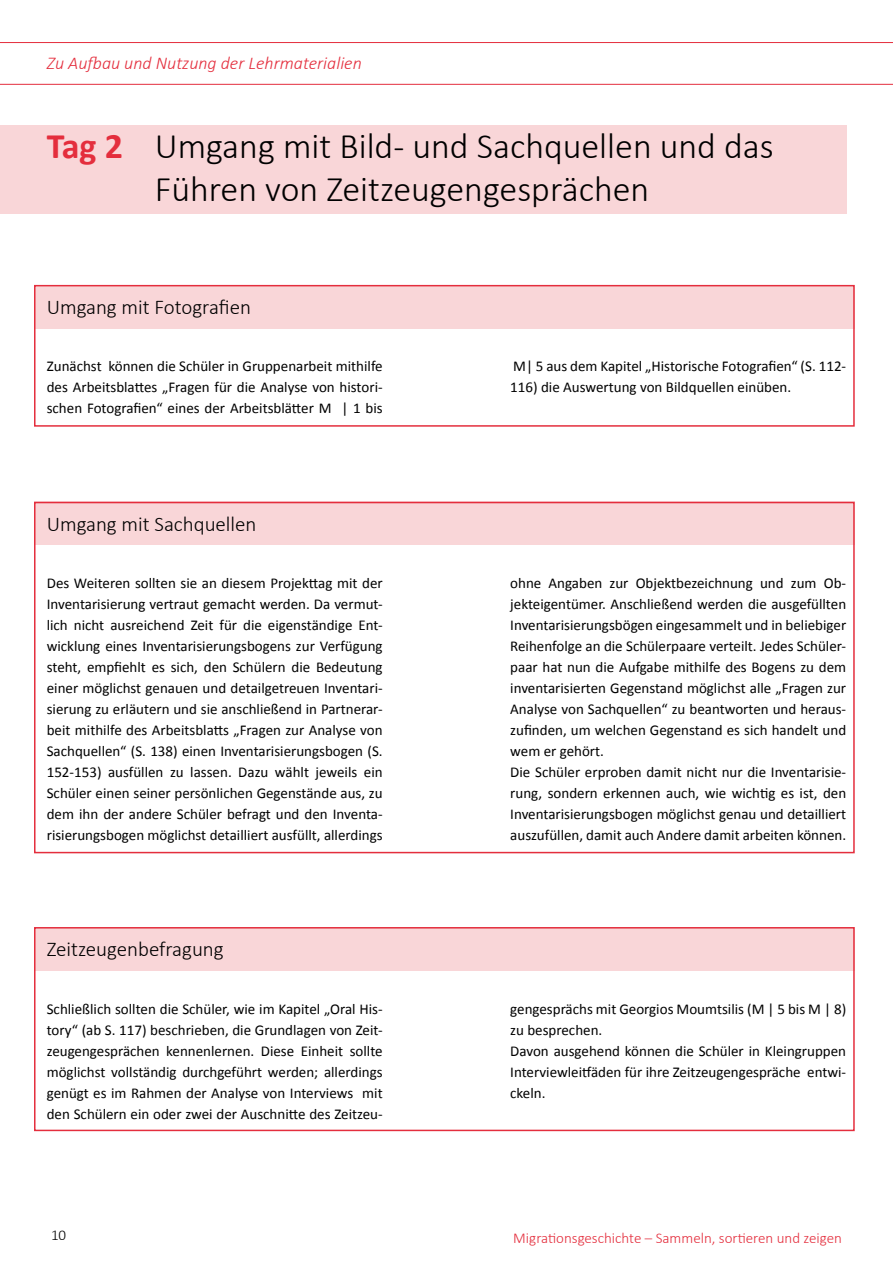
<style>
.page{position:relative;width:893px;height:1263px;background:#fff}
.page>*{position:absolute;margin:0;border:0;box-sizing:border-box;transform-origin:0 0}
.t1{font:300 36px/43.2px "Calibri";color:#000;text-align:center}
.t2{font:300 21px "Calibri";color:#000}
.t3{font:italic 300 18px "Calibri";color:#e42e3d}
.t4{font:15px/21px "Calibri";color:#000;text-align:justify}
.t5{font:300 15px "Calibri";color:#e42e3d}
.t6{font:300 15px "Calibri";color:#000}
.s1{font-weight:700;color:#e42e3d}
</style>
<div class="page">
<hr style="left:0;top:42px;width:893px;height:1px;background:#e42e3d">
<hr style="left:0;top:84px;width:893px;height:1px;background:#e42e3d">
<div style="left:0;top:125px;width:846px;height:89px;background:#f9d6d8"></div>
<div style="left:34px;top:285px;width:821px;height:43px;background:#f9d6d8"></div>
<div style="left:34px;top:502px;width:821px;height:43px;background:#f9d6d8"></div>
<div style="left:34px;top:927px;width:821px;height:43px;background:#f9d6d8"></div>
<hr style="left:892px;top:125px;width:1px;height:43px;background:#e42e3d">
<hr style="left:892px;top:502px;width:1px;height:43px;background:#e42e3d">
<div style="left:34px;top:285px;width:821px;height:142px;border:2px solid #e42e3d"></div>
<div style="left:34px;top:502px;width:821px;height:351px;border:2px solid #e42e3d"></div>
<div style="left:34px;top:927px;width:821px;height:204px;border:2px solid #e42e3d"></div>
<p class="t3" style="left:47px;top:52px;width:317px">Zu Aufbau und Nutzung der Lehrmaterialien</p>
<h1 class="t1" style="left:47px;top:124px;width:728px"><span class="s1">Tag 2</span> Umgang mit Bild- und Sachquellen und das<br>Führen von Zeitzeugengesprächen</h1>
<h2 class="t2" style="left:47px;top:294px;width:206px">Umgang mit Fotografien</h2>
<p class="t4" style="left:47px;top:356px;width:337px">Zunächst können die Schüler in Gruppenarbeit mithilfe des Arbeitsblattes „Fragen für die Analyse von histori&shy;schen Fotografien“ eines der Arbeitsblätter M | 1 bis</p>
<p class="t4" style="left:510px;top:356px;width:337px">M| 5 aus dem Kapitel „Historische Fotografien“ (S. 112-<br>116) die Auswertung von Bildquellen einüben.</p>
<h2 class="t2" style="left:47px;top:511px;width:211px">Umgang mit Sachquellen</h2>
<p class="t4" style="left:47px;top:573px;width:337px">Des Weiteren sollten sie an diesem Projekttag mit der Inventarisierung vertraut gemacht werden. Da vermut&shy;lich nicht ausreichend Zeit für die eigenständige Ent&shy;wicklung eines Inventarisierungsbogens zur Verfügung steht, empfiehlt es sich, den Schülern die Bedeutung einer möglichst genauen und detailgetreuen Inventari&shy;sierung zu erläutern und sie anschließend in Partnerar&shy;beit mithilfe des Arbeitsblatts „Fragen zur Analyse von Sachquellen“ (S. 138) einen Inventarisierungsbogen (S.<br>152-153) ausfüllen zu lassen. Dazu wählt jeweils ein Schüler einen seiner persönlichen Gegenstände aus, zu dem ihn der andere Schüler befragt und den Inventa&shy;risierungsbogen möglichst detailliert ausfüllt, allerdings</p>
<p class="t4" style="left:510px;top:573px;width:337px;text-align:left">ohne Angaben zur Objektbezeichnung und zum Ob&shy;jekteigentümer. Anschließend werden die ausgefüllten Inventarisierungsbögen eingesammelt und in beliebiger Reihenfolge an die Schülerpaare verteilt. Jedes Schüler&shy;paar hat nun die Aufgabe mithilfe des Bogens zu dem inventarisierten Gegenstand möglichst alle „Fragen zur Analyse von Sachquellen“ zu beantworten und heraus&shy;zufinden, um welchen Gegenstand es sich handelt und wem er gehört.<br>Die Schüler erproben damit nicht nur die Inventarisie&shy;rung, sondern erkennen auch, wie wichtig es ist, den Inventarisierungsbogen möglichst genau und detailliert auszufüllen, damit auch Andere damit arbeiten können.</p>
<h2 class="t2" style="left:47px;top:936px;width:178px">Zeitzeugenbefragung</h2>
<p class="t4" style="left:47px;top:998px;width:337px">Schließlich sollten die Schüler, wie im Kapitel „Oral His&shy;tory“ (ab S. 117) beschrieben, die Grundlagen von Zeit&shy;zeugengesprächen kennenlernen. Diese Einheit sollte möglichst vollständig durchgeführt werden; allerdings genügt es im Rahmen der Analyse von Interviews mit den Schülern ein oder zwei der Auschnitte des Zeitzeu-</p>
<p class="t4" style="left:510px;top:998px;width:337px;text-align:left">gengesprächs mit Georgios Moumtsilis (M | 5 bis M | 8) zu besprechen.<br>Davon ausgehend können die Schüler in Kleingruppen Interviewleitfäden für ihre Zeitzeugengespräche entwi&shy;ckeln.</p>
<p class="t6" style="left:51px;top:1226px;width:17px">10</p>
<p class="t5" style="left:513px;top:1229px;width:330px">Migrationsgeschichte – Sammeln, sortieren und zeigen</p>
</div>
